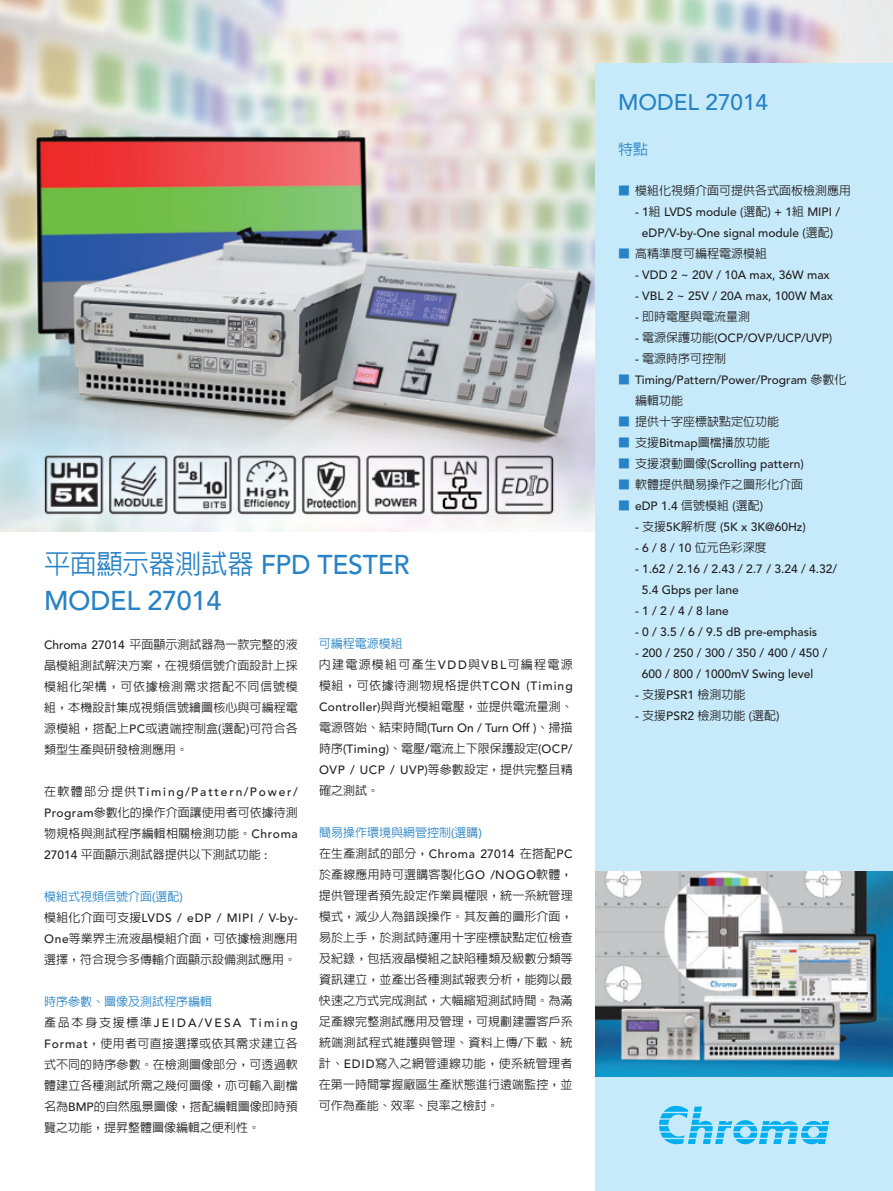
<style>
.page{position:relative;width:893px;height:1191px;background:#fff}
.page>*{position:absolute;margin:0;border:0;box-sizing:border-box;transform-origin:0 0}
.t1{font:500 27px/36px "Avenir";letter-spacing:-.01em;color:#2783c5}
.t2{font:500 22.5px "Avenir";color:#2783c5}
.t3{font:500 15px "AR Hei B5";color:#2783c5}
.t4{font:500 12px/21px "AR Hei B5";color:#231f20;text-align:justify}
.t5{font:500 12px/21px "Avenir";color:#231f20;text-align:center}
.t6{font:500 12px/21px "AR Hei B5";letter-spacing:.045em;color:#231f20}
.t7{font:500 12px "Avenir";letter-spacing:.05em;color:#231f20}
.t8{font:500 12px "AR Hei B5";color:#2783c5}
.t9{font:500 12px "Avenir";letter-spacing:.155em;color:#231f20}
.t10{font:500 12px "Avenir";letter-spacing:.055em;color:#231f20}
.t11{font:500 12px "Avenir";letter-spacing:.185em;color:#231f20}
.s1{font-family:"AR Hei B5"}
.s2{font-family:"Avenir"}
.s3{color:#2783c5}
.s4{font-family:"AR Hei B5";color:#2783c5}
</style>
<div class="page">
<img style="left:0;top:0;width:893px;height:531px">
<div style="left:595px;top:64px;width:298px;height:1127px;background:#c6eafa"></div>
<svg style="left:659px;top:1105px;width:170px;height:39px"></svg>
<img style="left:595px;top:872px;width:298px;height:204px">
<h1 class="t1" style="left:44px;top:547px;width:367px"><span class="s1">平面顯示器測試器</span> FPD TESTER<br>MODEL 27014</h1>
<p class="t4" style="left:44px;top:633px;width:255px"><span class="s2">Chroma 27014</span> 平面顯示測試器為一款完整的液晶模組測試解決方案，在視頻信號介面設計上採模組化架構，可依據檢測需求搭配不同信號模組，本機設計集成視頻信號繪圖核心與可編程電源模組，搭配上<span class="s2">PC</span>或遠端控制盒<span class="s2">(</span>選配<span class="s2">)</span>可符合各類型生產與研發檢測應用。</p>
<p class="t9" style="left:44px;top:784px;width:255px"><span class="s1">在軟體部分提供</span>Timing/Pattern/Power/</p>
<p class="t4" style="left:44px;top:801px;width:255px"><span class="s2">Program</span>參數化的操作介面讓使用者可依據待測物規格與測試程序編輯相關檢測功能。<span class="s2">Chroma 27014</span> 平面顯示測試器提供以下測試功能 <span class="s2">:</span></p>
<p class="t8" style="left:44px;top:890px;width:140px">模組式視頻信號介面<span class="s2">(</span>選配<span class="s2">)</span></p>
<p class="t10" style="left:44px;top:910px;width:255px"><span class="s1">模組化介面可支援</span>LVDS / eDP / MIPI / V-by-</p>
<p class="t4" style="left:44px;top:927px;width:255px"><span class="s2">One</span>等業界主流液晶模組介面，可依據檢測應用選擇，符合現今多傳輸介面顯示設備測試應用。</p>
<p class="t8" style="left:44px;top:995px;width:169px">時序參數、圖像及測試程序編輯</p>
<p class="t11" style="left:44px;top:1015px;width:255px"><span class="s1">產品本身支援標準</span>JEIDA/VESA Timing</p>
<p class="t4" style="left:44px;top:1032px;width:255px"><span class="s2">Format</span>，使用者可直接選擇或依其需求建立各式不同的時序參數。在檢測圖像部分，可透過軟體建立各種測試所需之幾何圖像，亦可輸入副檔名為<span class="s2">BMP</span>的自然風景圖像，搭配編輯圖像即時預覽之功能，提昇整體圖像編輯之便利性。</p>
<p class="t6" style="left:319px;top:633px;width:255px"><span class="s3">可編程電源模組<br></span>內建電源模組可產生<span class="s2">VDD</span>與<span class="s2">VBL</span>可編程電源模組，可依據待測物規格提供<span class="s2">TCON (Timing<br>Controller)</span>與背光模組電壓，並提供電流量測、</p>
<p class="t5" style="left:319px;top:717px;width:255px"><span class="s1">電源啟始、結束時間</span>(Turn On / Turn Off )<span class="s1">、掃描</span></p>
<p class="t4" style="left:319px;top:738px;width:255px">時序<span class="s2">(Timing)</span>、電壓<span class="s2">/</span>電流上下限保護設定<span class="s2">(OCP/</span></p>
<p class="t7" style="left:319px;top:763px;width:255px">OVP / UCP / UVP)<span class="s1">等參數設定，提供完整且精</span></p>
<p class="t4" style="left:319px;top:780px;width:61px">確之測試。</p>
<p class="t8" style="left:319px;top:826px;width:164px">簡易操作環境與網管控制<span class="s2">(</span>選購<span class="s2">)</span></p>
<p class="t7" style="left:319px;top:847px;width:255px"><span class="s1">在生產測試的部分，</span>Chroma 27014 <span class="s1">在搭配</span>PC</p>
<p class="t4" style="left:319px;top:864px;width:255px">於產線應用時可選購客製化<span class="s2">GO /NOGO</span>軟體，提供管理者預先設定作業員權限，統一系統管理模式，減少人為錯誤操作。其友善的圖形介面，易於上手，於測試時運用十字座標缺點定位檢查及紀錄，包括液晶模組之缺陷種類及級數分類等資訊建立，並產出各種測試報表分析，能夠以最快速之方式完成測試，大幅縮短測試時間。為滿足產線完整測試應用及管理，可規劃建置客戶系統端測試程式維護與管理、資料上傳<span class="s2">/</span>下載、統計、<span class="s2">EDID</span>寫入之網管連線功能，使系統管理者在第一時間掌握廠區生產狀態進行遠端監控，並可作為產能、效率、良率之檢討。</p>
<h2 class="t2" style="left:618px;top:89px;width:152px">MODEL 27014</h2>
<p class="t3" style="left:618px;top:142px;width:31px">特點</p>
<p class="t4" style="left:618px;top:180px;width:235px"><span class="s3">■</span> 模組化視頻介面可提供各式面板檢測應用</p>
<p class="t5" style="left:635px;top:201px;width:206px">- 1<span class="s1">組</span> LVDS module (<span class="s1">選配</span>) + 1<span class="s1">組</span> MIPI / eDP/V-by-One signal module (<span class="s1">選配</span>)</p>
<p class="t4" style="left:618px;top:243px;width:151px"><span class="s3">■</span> 高精準度可編程電源模組</p>
<p class="t5" style="left:635px;top:264px;width:196px">- VDD 2 ~ 20V / 10A max, 36W max</p>
<p class="t5" style="left:635px;top:285px;width:200px">- VBL 2 ~ 25V / 20A max, 100W Max</p>
<p class="t4" style="left:635px;top:306px;width:117px"><span class="s2">-</span> 即時電壓與電流量測</p>
<p class="t5" style="left:635px;top:327px;width:199px">- <span class="s1">電源保護功能</span>(OCP/OVP/UCP/UVP)</p>
<p class="t4" style="left:635px;top:348px;width:93px"><span class="s2">-</span> 電源時序可控制</p>
<p class="t5" style="left:618px;top:369px;width:230px"><span class="s4">■</span> Timing/Pattern/Power/Program <span class="s1">參數化</span></p>
<p class="t4" style="left:635px;top:390px;width:49px">編輯功能</p>
<p class="t4" style="left:618px;top:411px;width:163px"><span class="s3">■</span> 提供十字座標缺點定位功能</p>
<p class="t4" style="left:618px;top:432px;width:153px"><span class="s3">■</span> 支援<span class="s2">Bitmap</span>圖檔播放功能</p>
<p class="t5" style="left:618px;top:453px;width:187px"><span class="s4">■</span> <span class="s1">支援滾動圖像</span>(Scrolling pattern)</p>
<p class="t4" style="left:618px;top:474px;width:187px"><span class="s3">■</span> 軟體提供簡易操作之圖形化介面</p>
<p class="t5" style="left:618px;top:495px;width:147px"><span class="s4">■</span> eDP 1.4 <span class="s1">信號模組</span> (<span class="s1">選配</span>)</p>
<p class="t5" style="left:635px;top:516px;width:172px">- <span class="s1">支援</span>5K<span class="s1">解析度</span> (5K x 3K@60Hz)</p>
<p class="t5" style="left:635px;top:537px;width:133px">- 6 / 8 / 10 <span class="s1">位元色彩深度</span></p>
<p class="t5" style="left:635px;top:558px;width:203px">- 1.62 / 2.16 / 2.43 / 2.7 / 3.24 / 4.32/</p>
<p class="t5" style="left:642px;top:579px;width:98px">5.4 Gbps per lane</p>
<p class="t5" style="left:635px;top:600px;width:95px">-1/2/4/8lane</p>
<p class="t5" style="left:635px;top:621px;width:184px">- 0 / 3.5 / 6 / 9.5 dB pre-emphasis</p>
<p class="t5" style="left:635px;top:642px;width:193px">- 200 / 250 / 300 / 350 / 400 / 450 /<br>600 / 800 / 1000mV Swing level</p>
<p class="t4" style="left:635px;top:684px;width:112px"><span class="s2">-</span> 支援<span class="s2">PSR1</span> 檢測功能</p>
<p class="t4" style="left:635px;top:705px;width:146px"><span class="s2">-</span> 支援<span class="s2">PSR2</span> 檢測功能 <span class="s2">(</span>選配<span class="s2">)</span></p>
</div>
